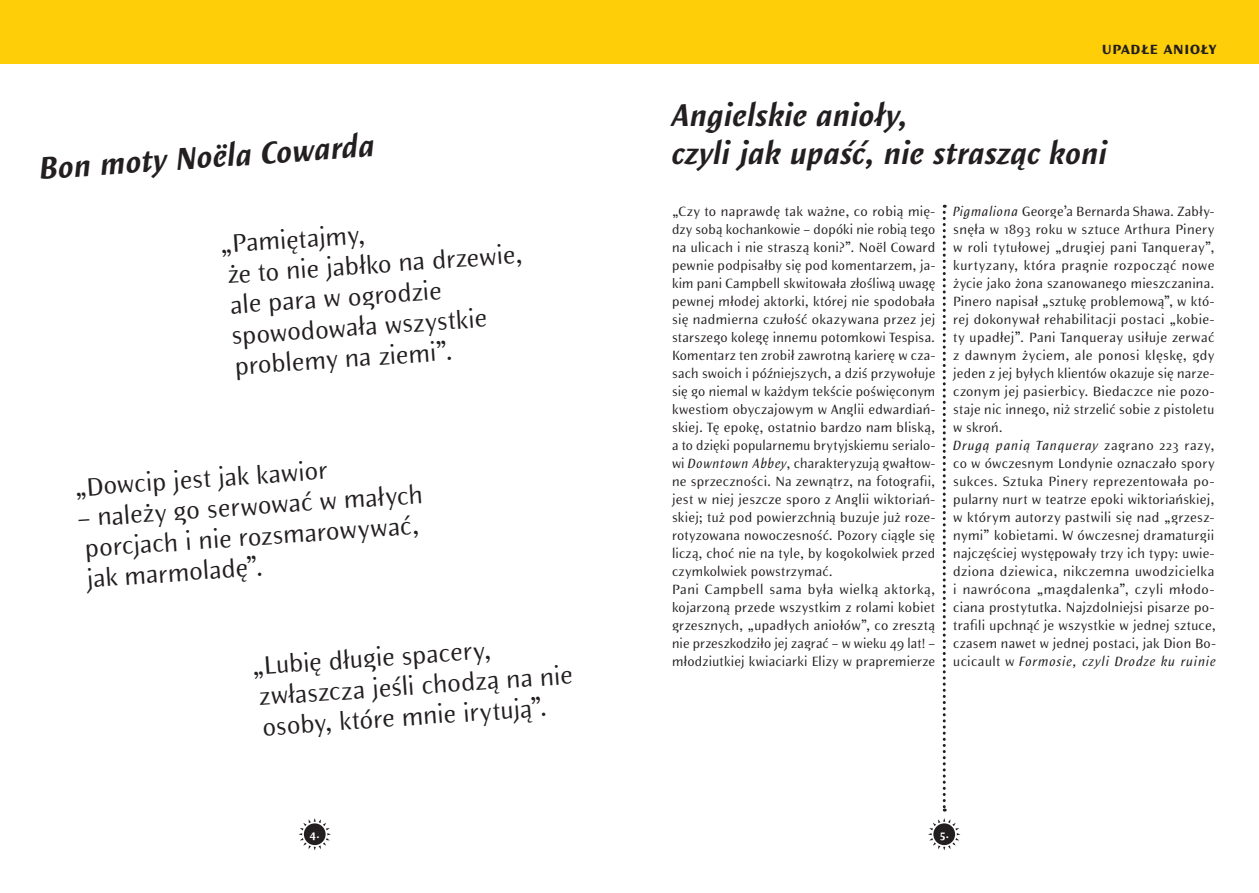
<style>
.page{position:relative;width:1259px;height:893px;background:#fff}
.page>*{position:absolute;margin:0;border:0;box-sizing:border-box;transform-origin:0 0}
.t1{font:italic 700 31.5px/37.8px "Elemental Sans Pro";letter-spacing:.02em;color:#231f20}
.t2{font:25.5px/30.6px "Elemental Sans Pro";color:#231f20}
.t3{font:700 18px "Elemental Sans Pro";letter-spacing:.015em;color:#231f20}
.t4{font:13.5px/18px "Elemental Sans Pro";letter-spacing:.025em;color:#231f20}
.t5{font:700 11.25px "Elemental Sans Pro";color:#fff}
.s1{font-style:italic}
</style>
<div class="page">
<div style="left:0;top:0;width:629px;height:64px;background:#fece08"></div>
<div style="left:629px;top:0;width:630px;height:64px;background:#fece08"></div>
<svg style="left:298px;top:818px;width:33px;height:32px"></svg>
<svg style="left:928px;top:818px;width:32px;height:32px"></svg>
<svg style="left:942px;top:205px;width:3px;height:607px"></svg>
<h1 class="t1" style="left:39px;top:151px;width:337px;rotate:-4deg">Bon moty Noëla Cowarda</h1>
<h2 class="t2" style="left:219px;top:229px;width:302px;rotate:-4deg">„Pamiętajmy,<br>że to nie jabłko na drzewie, ale para w ogrodzie spowodowała wszystkie problem y na ziemi”.</h2>
<h2 class="t2" style="left:73px;top:473px;width:259px;rotate:-4deg">„Dowcip jest jak kawior</h2>
<h2 class="t2" style="left:77px;top:503px;width:349px;rotate:-4deg">– należy go serwować w małych porcjach i nie rozsmarowywać, jak m arm oladę”.</h2>
<h2 class="t2" style="left:251px;top:651px;width:320px;rotate:-4deg">„Lubię długie spacery, zwłaszcza jeśli chodzą na nie osoby, które m nie irytują”.</h2>
<h3 class="t3" style="left:1101px;top:37px;width:116px">upadłe anioły</h3>
<h1 class="t1" style="left:672px;top:98px;width:436px">Angielskie anioły,<br>czyli jak upaść, nie strasząc koni</h1>
<p class="t4" style="left:672px;top:202px;width:265px">„Czy to naprawdę tak ważne, co robią mię&shy;dzy sobą kochankowie – dopóki nie robią tego na ulicach i nie straszą koni?”. Noël Coward pewnie podpisałby się pod komentarzem, ja&shy;kim pani Campbell skwitowała złośliwą uwagę pewnej młodej aktorki, której nie spodobała się nadmierna czułość okazywana przez jej starszego kolegę innemu potomkowi Tespisa.<br>Komentarz ten zrobił zawrotną karierę w cza&shy;sach swoich i późniejszych, a dziś przywołuje się go niemal w każdym tekście poświęconym kwestiom obyczajowym w Anglii edwardiań&shy;skiej. Tę epokę, ostatnio bardzo nam bliską, a to dzięki popularnemu brytyjskiemu serialo&shy;wi <span class="s1">Downtown Abbey</span>, charakteryzują gwałtow&shy;ne sprzeczności. Na zewnątrz, na fotografii, jest w niej jeszcze sporo z Anglii wiktoriań&shy;skiej; tuż pod powierzchnią buzuje już roze&shy;rotyzowana nowoczesność. Pozory ciągle się liczą, choć nie na tyle, by kogokolwiek przed czymkolwiek powstrzymać.<br>Pani Campbell sama była wielką aktorką, kojarzoną przede wszystkim z rolami kobiet grzesznych, „upadłych aniołów”, co zresztą nie przeszkodziło jej zagrać – w wieku 49 lat! – młodziutkiej kwiaciarki Elizy w prapremierze</p>
<p class="t4" style="left:953px;top:202px;width:264px"><span class="s1">Pigmaliona</span> George’a Bernarda Shawa. Zabły&shy;snęła w 1893 roku w sztuce Arthura Pinery w roli tytułowej „drugiej pani Tanqueray”, kurtyzany, która pragnie rozpocząć nowe życie jako żona szanowanego mieszczanina.<br>Pinero napisał „sztukę problemową”, w któ&shy;rej dokonywał rehabilitacji postaci „kobie&shy;ty upadłej”. Pani Tanqueray usiłuje zerwać z dawnym życiem, ale ponosi klęskę, gdy jeden z jej byłych klientów okazuje się narze&shy;czonym jej pasierbicy. Biedaczce nie pozo&shy;staje nic innego, niż strzelić sobie z pistoletu w skroń.<br><span class="s1">Drugą panią Tanqueray</span> zagrano 223 razy, co w ówczesnym Londynie oznaczało spory sukces. Sztuka Pinery reprezentowała po&shy;pularny nurt w teatrze epoki wiktoriańskiej, w którym autorzy pastwili się nad „grzesz&shy;nymi” kobietami. W ówczesnej dramaturgii najczęściej występowały trzy ich typy: uwie&shy;dziona dziewica, nikczemna uwodzicielka i nawrócona „magdalenka”, czyli młodo&shy;ciana prostytutka. Najzdolniejsi pisarze po&shy;trafili upchnąć je wszystkie w jednej sztuce, czasem nawet w jednej postaci, jak Dion Bo&shy;ucicault w <span class="s1">Formosie, czyli Drodze ku ruinie</span></p>
<p class="t5" style="left:310px;top:827px;width:11px">4.</p>
<p class="t5" style="left:939px;top:827px;width:11px">5.</p>
</div>
